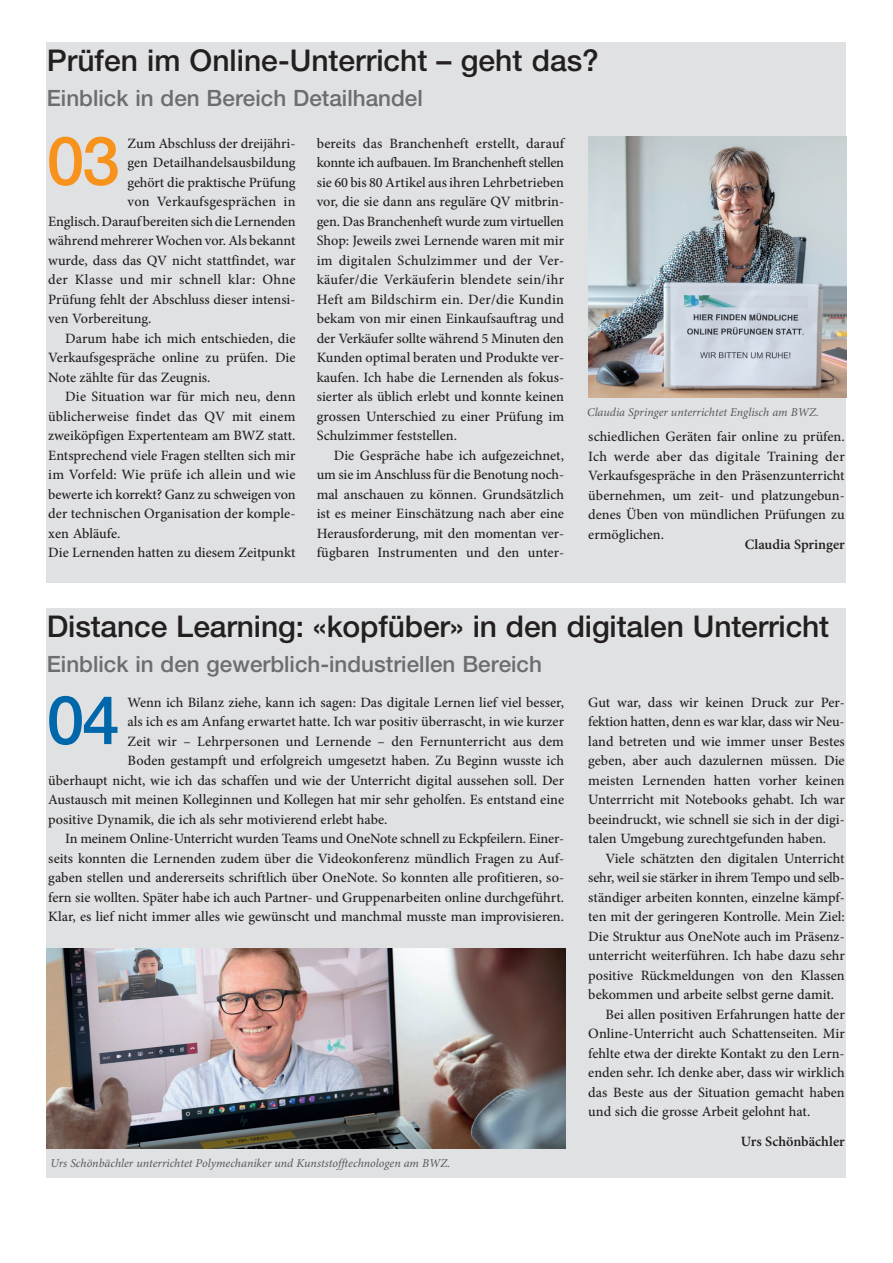
<style>
.page{position:relative;width:893px;height:1263px;background:#fff}
.page>*{position:absolute;margin:0;border:0;box-sizing:border-box;transform-origin:0 0}
.t1{font:500 67.5px "Helvetica Neue";color:#f7931d}
.t2{font:500 67.5px "Helvetica Neue";color:#0067aa}
.t3{font:500 30px "Helvetica Neue LT Std";letter-spacing:-.005em;color:#231f20}
.t4{font:500 22.5px "Helvetica Neue LT Std";color:#6c6d70}
.t5{font:500 14.25px/19.5px "Minion Pro";color:#231f20;text-align:justify}
.t6{font:500 14.25px "Minion Pro";letter-spacing:.02em;color:#231f20}
.t7{font:600 14.25px "Minion Pro";color:#231f20}
.t8{font:italic 12px "Minion Pro";color:#57585a}
</style>
<div class="page">
<div style="left:47px;top:608px;width:799px;height:570px;background:#e0e1e3"></div>
<div style="left:47px;top:43px;width:799px;height:540px;background:#e0e1e3"></div>
<img style="left:589px;top:136px;width:257px;height:262px">
<img style="left:47px;top:948px;width:519px;height:200px">
<h2 class="t3" style="left:47px;top:43px;width:554px">Prüfen im Online-Unterricht – geht das?</h2>
<h3 class="t4" style="left:47px;top:84px;width:377px">Einblick in den Bereich Detailhandel</h3>
<h1 class="t1" style="left:47px;top:107px;width:75px">03</h1>
<p class="t5" style="left:317px;top:134px;width:249px">bereits das Branchenheft erstellt, darauf konnte ich aufbauen. Im Branchenheft stellen sie 60 bis 80 Artikel aus ihren Lehrbetrieben vor, die sie dann ans reguläre QV mitbrin&shy;gen. Das Branchenheft wurde zum virtuellen Shop: Jeweils zwei Lernende waren mit mir im digitalen Schulzimmer und der Ver&shy;käufer/die Verkäuferin blendete sein/ihr Heft am Bildschirm ein. Der/die Kundin bekam von mir einen Einkaufsauftrag und der Verkäufer sollte während 5 Minuten den Kunden optimal beraten und Produkte ver&shy;kaufen. Ich habe die Lernenden als fokus&shy;sierter als üblich erlebt und konnte keinen grossen Unterschied zu einer Prüfung im Schulzimmer feststellen.</p>
<p class="t5" style="left:317px;top:445px;width:249px;text-indent:17px">Die Gespräche habe ich aufgezeichnet, um sie im Anschluss für die Benotung noch&shy;mal anschauen zu können. Grundsätzlich ist es meiner Einschätzung nach aber eine Herausforderung, mit den momentan ver&shy;fügbaren Instrumenten und den unter-</p>
<p class="t5" style="left:128px;top:134px;width:169px">Zum Abschluss der dreijähri-</p>
<p class="t5" style="left:128px;top:153px;width:169px">gen Detailhandelsausbildung</p>
<p class="t5" style="left:128px;top:173px;width:169px">gehört die praktische Prüfung</p>
<p class="t5" style="left:128px;top:192px;width:169px">von Verkaufsgesprächen in</p>
<p class="t5" style="left:48px;top:212px;width:249px">Englisch. Darauf bereiten sich die Lernenden</p>
<p class="t5" style="left:48px;top:231px;width:249px">während mehrerer Wochen vor. Als bekannt</p>
<p class="t5" style="left:48px;top:251px;width:249px">wurde, dass das QV nicht stattfindet, war</p>
<p class="t6" style="left:48px;top:270px;width:249px">der Klasse und mir schnell klar: Ohne</p>
<p class="t5" style="left:48px;top:290px;width:249px">Prüfung fehlt der Abschluss dieser intensi-</p>
<p class="t5" style="left:48px;top:309px;width:105px">ven Vorbereitung.</p>
<p class="t5" style="left:65px;top:329px;width:232px">Darum habe ich mich entschieden, die</p>
<p class="t5" style="left:48px;top:348px;width:249px">Verkaufsgespräche online zu prüfen. Die</p>
<p class="t5" style="left:48px;top:368px;width:164px">Note zählte für das Zeugnis.</p>
<p class="t5" style="left:65px;top:387px;width:232px">Die Situation war für mich neu, denn</p>
<p class="t5" style="left:48px;top:407px;width:249px">üblicherweise findet das QV mit einem</p>
<p class="t5" style="left:48px;top:426px;width:249px">zweiköpfigen Expertenteam am BWZ statt.</p>
<p class="t5" style="left:48px;top:446px;width:249px">Entsprechend viele Fragen stellten sich mir</p>
<p class="t6" style="left:48px;top:465px;width:249px">im Vorfeld: Wie prüfe ich allein und wie</p>
<p class="t5" style="left:48px;top:485px;width:249px">bewerte ich korrekt? Ganz zu schweigen von</p>
<p class="t5" style="left:48px;top:504px;width:249px">der technischen Organisation der komple-</p>
<p class="t5" style="left:48px;top:524px;width:74px">xen Abläufe.</p>
<p class="t5" style="left:48px;top:543px;width:249px">Die Lernenden hatten zu diesem Zeitpunkt</p>
<p class="t8" style="left:587px;top:405px;width:233px">Claudia Springer unterrichtet Englisch am BWZ.</p>
<p class="t5" style="left:588px;top:427px;width:258px">schiedlichen Geräten fair online zu prüfen.<br>Ich werde aber das digitale Training der Verkaufsgespräche in den Präsenzunterricht übernehmen, um zeit- und platzungebun&shy;denes Üben von mündlichen Prüfungen zu ermöglichen.</p>
<p class="t7" style="left:745px;top:536px;width:101px">Claudia Springer</p>
<h2 class="t3" style="left:47px;top:609px;width:784px">Distance Learning: «kopfüber» in den digitalen Unterricht</h2>
<h3 class="t4" style="left:47px;top:650px;width:497px">Einblick in den gewerblich-industriellen Bereich</h3>
<h1 class="t2" style="left:47px;top:666px;width:75px">04</h1>
<p class="t5" style="left:128px;top:692px;width:438px">Wenn ich Bilanz ziehe, kann ich sagen: Das digitale Lernen lief viel besser,</p>
<p class="t5" style="left:128px;top:712px;width:438px">als ich es am Anfang erwartet hatte. Ich war positiv überrascht, in wie kurzer</p>
<p class="t5" style="left:128px;top:731px;width:438px">Zeit wir – Lehrpersonen und Lernende – den Fernunterricht aus dem</p>
<p class="t5" style="left:128px;top:751px;width:438px">Boden gestampft und erfolgreich umgesetzt haben. Zu Beginn wusste ich</p>
<p class="t5" style="left:48px;top:770px;width:517px">überhaupt nicht, wie ich das schaffen und wie der Unterricht digital aussehen soll. Der</p>
<p class="t5" style="left:48px;top:790px;width:517px">Austausch mit meinen Kolleginnen und Kollegen hat mir sehr geholfen. Es entstand eine</p>
<p class="t5" style="left:48px;top:809px;width:341px">positive Dynamik, die ich als sehr motivierend erlebt habe.</p>
<p class="t5" style="left:65px;top:829px;width:500px">In meinem Online-Unterricht wurden Teams und OneNote schnell zu Eckpfeilern. Einer-</p>
<p class="t5" style="left:48px;top:848px;width:517px">seits konnten die Lernenden zudem über die Videokonferenz mündlich Fragen zu Auf-</p>
<p class="t5" style="left:48px;top:868px;width:517px">gaben stellen und andererseits schriftlich über OneNote. So konnten alle profitieren, so-</p>
<p class="t5" style="left:48px;top:887px;width:517px">fern sie wollten. Später habe ich auch Partner- und Gruppenarbeiten online durchgeführt.</p>
<p class="t5" style="left:48px;top:907px;width:517px">Klar, es lief nicht immer alles wie gewünscht und manchmal musste man improvisieren.</p>
<p class="t8" style="left:50px;top:1156px;width:401px">Urs Schönbächler unterrichtet Polymechaniker und Kunststofftechnologen am BWZ.</p>
<p class="t5" style="left:588px;top:692px;width:258px">Gut war, dass wir keinen Druck zur Per&shy;fektion hatten, denn es war klar, dass wir Neu&shy;land betreten und wie immer unser Bestes geben, aber auch dazulernen müssen. Die meisten Lernenden hatten vorher keinen Unterrricht mit Notebooks gehabt. Ich war beeindruckt, wie schnell sie sich in der digi&shy;talen Umgebung zurechtgefunden haben.</p>
<p class="t5" style="left:605px;top:848px;width:241px">Viele schätzten den digitalen Unterricht</p>
<p class="t5" style="left:588px;top:868px;width:258px">sehr, weil sie stärker in ihrem Tempo und selb-</p>
<p class="t5" style="left:588px;top:887px;width:258px">ständiger arbeiten konnten, einzelne kämpf-</p>
<p class="t5" style="left:588px;top:907px;width:258px">ten mit der geringeren Kontrolle. Mein Ziel:</p>
<p class="t5" style="left:588px;top:926px;width:258px">Die Struktur aus OneNote auch im Präsenz-</p>
<p class="t5" style="left:588px;top:946px;width:258px">unterricht weiterführen. Ich habe dazu sehr</p>
<p class="t5" style="left:588px;top:965px;width:258px">positive Rückmeldungen von den Klassen</p>
<p class="t5" style="left:588px;top:985px;width:247px">bekommen und arbeite selbst gerne damit.</p>
<p class="t5" style="left:605px;top:1004px;width:241px">Bei allen positiven Erfahrungen hatte der</p>
<p class="t5" style="left:588px;top:1024px;width:258px">Online-Unterricht auch Schattenseiten. Mir</p>
<p class="t5" style="left:588px;top:1043px;width:258px">fehlte etwa der direkte Kontakt zu den Lern-</p>
<p class="t5" style="left:588px;top:1063px;width:258px">enden sehr. Ich denke aber, dass wir wirklich</p>
<p class="t5" style="left:588px;top:1082px;width:258px">das Beste aus der Situation gemacht haben</p>
<p class="t5" style="left:588px;top:1102px;width:224px">und sich die grosse Arbeit gelohnt hat.</p>
<p class="t7" style="left:741px;top:1133px;width:105px">Urs Schönbächler</p>
</div>
